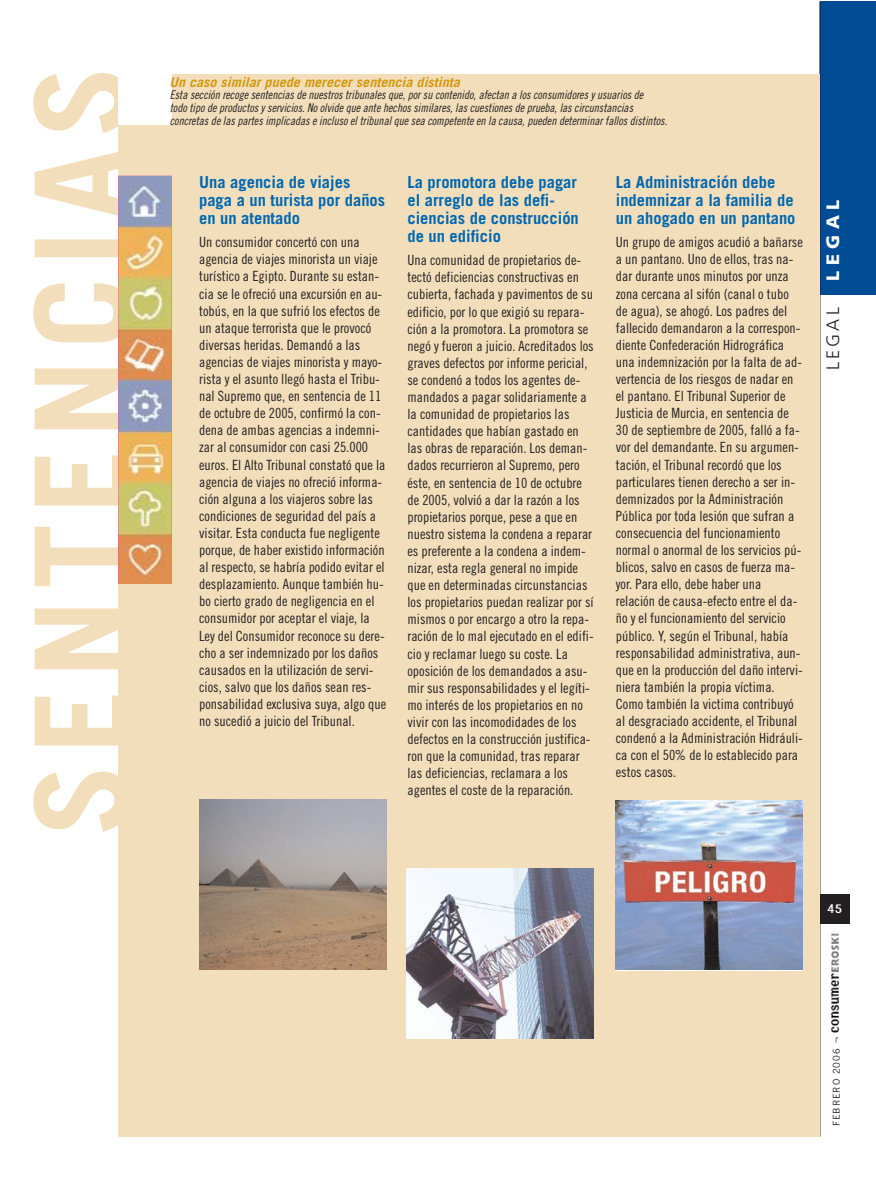
<style>
.page{position:relative;width:876px;height:1191px;background:#fff}
.page>*{position:absolute;margin:0;border:0;box-sizing:border-box;transform-origin:0 0}
.t1{font:900 18px "Frutiger";letter-spacing:.305em;color:#fff}
.t2{font:300 18px "Frutiger";letter-spacing:.18em;color:#231f20}
.t3{font:700 16.5px/18px "Trade Gothic";color:#0067b1}
.t4{font:700 14.25px "Hydrous";color:#fff}
.t5{font:14.1px/17.1px "Trade Gothic Cond Eighteen";color:#231f20}
.t6{font:italic 700 13.5px "Trade Gothic";color:#d0990f;scale:1.05 1}
.t7{font:12px/12.9px "Trade Gothic Cond Eighteen Obl";color:#231f20;scale:.95 1}
.t8{font:9.45px "Trade Gothic";letter-spacing:.09em;color:#231f20}
.s1{font-size:9.75px}
</style>
<div class="page">
<svg style="left:33px;top:73px;width:85px;height:759px"></svg>
<div style="left:820px;top:2px;width:55px;height:293px;background:#004c94"></div>
<hr style="left:820px;top:2px;width:1px;height:1135px;background:#231f20">
<div style="left:820px;top:894px;width:30px;height:30px;background:#231f20"></div>
<img style="left:831px;top:933px;width:9px;height:100px">
<div style="left:118px;top:74px;width:702px;height:1063px;background:#f2deba"></div>
<img style="left:199px;top:800px;width:187px;height:170px">
<img style="left:616px;top:800px;width:187px;height:170px">
<img style="left:407px;top:869px;width:187px;height:170px">
<div style="left:118px;top:74px;width:54px;height:51px;background:#fff"></div>
<img style="left:118px;top:176px;width:54px;height:408px">
<p class="t6" style="left:169px;top:77px;width:278px">Un caso similar puede merecer sentencia distinta</p>
<p class="t7" style="left:170px;top:90px;width:525px">Esta sección recoge sentencias de nuestros tribunales que, por su contenido, afectan a los consumidores y usuarios de<br>todo tipo de productos y servicios. No olvide que ante hechos similares, las cuestiones de prueba, las circunstancias concretas de las partes implicadas e incluso el tribunal que sea competente en la causa, pueden determinar fallos distintos.</p>
<p class="t3" style="left:199px;top:174px;width:188px">Una agencia de viajes paga a un turista por daños en un atentado</p>
<p class="t5" style="left:199px;top:235px;width:189px">Un consumidor concertó con una agencia de viajes minorista un viaje turístico a Egipto. Durante su estan&shy;cia se le ofreció una excursión en au&shy;tobús, en la que sufrió los efectos de un ataque terrorista que le provocó diversas heridas. Demandó a las agencias de viajes minorista y mayo&shy;rista y el asunto llegó hasta el Tribu&shy;nal Supremo que, en sentencia de 11 de octubre de 2005, confirmó la con&shy;dena de ambas agencias a indemni&shy;zar al consumidor con casi 25.000 euros. El Alto Tribunal constató que la agencia de viajes no ofreció informa&shy;ción alguna a los viajeros sobre las condiciones de seguridad del país a visitar. Esta conducta fue negligente porque, de haber existido información al respecto, se habría podido evitar el desplazamiento. Aunque también hu&shy;bo cierto grado de negligencia en el consumidor por aceptar el viaje, la Ley del Consumidor reconoce su dere&shy;cho a ser indemnizado por los daños causados en la utilización de servi&shy;cios, salvo que los daños sean res&shy;ponsabilidad exclusiva suya, algo que no sucedió a juicio del Tribunal.</p>
<p class="t3" style="left:407px;top:174px;width:173px">La promotora debe pagar el arreglo de las defi&shy;ciencias de construcción de un edificio</p>
<p class="t5" style="left:407px;top:253px;width:188px">Una comunidad de propietarios de&shy;tectó deficiencias constructivas en cubierta, fachada y pavimentos de su edificio, por lo que exigió su repara&shy;ción a la promotora. La promotora se negó y fueron a juicio. Acreditados los graves defectos por informe pericial, se condenó a todos los agentes de&shy;mandados a pagar solidariamente a la comunidad de propietarios las cantidades que habían gastado en las obras de reparación. Los deman&shy;dados recurrieron al Supremo, pero éste, en sentencia de 10 de octubre de 2005, volvió a dar la razón a los propietarios porque, pese a que en nuestro sistema la condena a reparar es preferente a la condena a indem&shy;nizar, esta regla general no impide que en determinadas circunstancias los propietarios puedan realizar por sí mismos o por encargo a otro la repa&shy;ración de lo mal ejecutado en el edifi&shy;cio y reclamar luego su coste. La oposición de los demandados a asu&shy;mir sus responsabilidades y el legíti&shy;mo interés de los propietarios en no vivir con las incomodidades de los defectos en la construcción justifica&shy;ron que la comunidad, tras reparar las deficiencias, reclamara a los agentes el coste de la reparación.</p>
<p class="t3" style="left:616px;top:174px;width:181px">La Administración debe indemnizar a la familia de un ahogado en un pantano</p>
<p class="t5" style="left:616px;top:235px;width:189px">Un grupo de amigos acudió a bañarse a un pantano. Uno de ellos, tras na&shy;dar durante unos minutos por unza zona cercana al sifón (canal o tubo de agua), se ahogó. Los padres del fallecido demandaron a la correspon&shy;diente Confederación Hidrográfica una indemnización por la falta de ad&shy;vertencia de los riesgos de nadar en el pantano. El Tribunal Superior de Justicia de Murcia, en sentencia de 30 de septiembre de 2005, falló a fa&shy;vor del demandante. En su argumen&shy;tación, el Tribunal recordó que los particulares tienen derecho a ser in&shy;demnizados por la Administración Pública por toda lesión que sufran a consecuencia del funcionamiento normal o anormal de los servicios pú&shy;blicos, salvo en casos de fuerza ma&shy;yor. Para ello, debe haber una relación de causa-efecto entre el da&shy;ño y el funcionamiento del servicio público. Y, según el Tribunal, había responsabilidad administrativa, aun&shy;que en la producción del daño intervi&shy;niera también la propia víctima.<br>Como también la victima contribuyó al desgraciado accidente, el Tribunal condenó a la Administración Hidráuli&shy;ca con el 50% de lo establecido para estos casos.</p>
<p class="t1" style="left:826px;top:281px;width:83px;rotate:-90deg">LEGAL</p>
<p class="t2" style="left:826px;top:370px;width:64px;rotate:-90deg">LEGAL</p>
<p class="t4" style="left:827px;top:905px;width:17px">45</p>
<p class="t8" style="left:833px;top:1126px;width:90px;rotate:-90deg">FEBRERO 2006 <span class="s1">¬</span></p>
</div>
